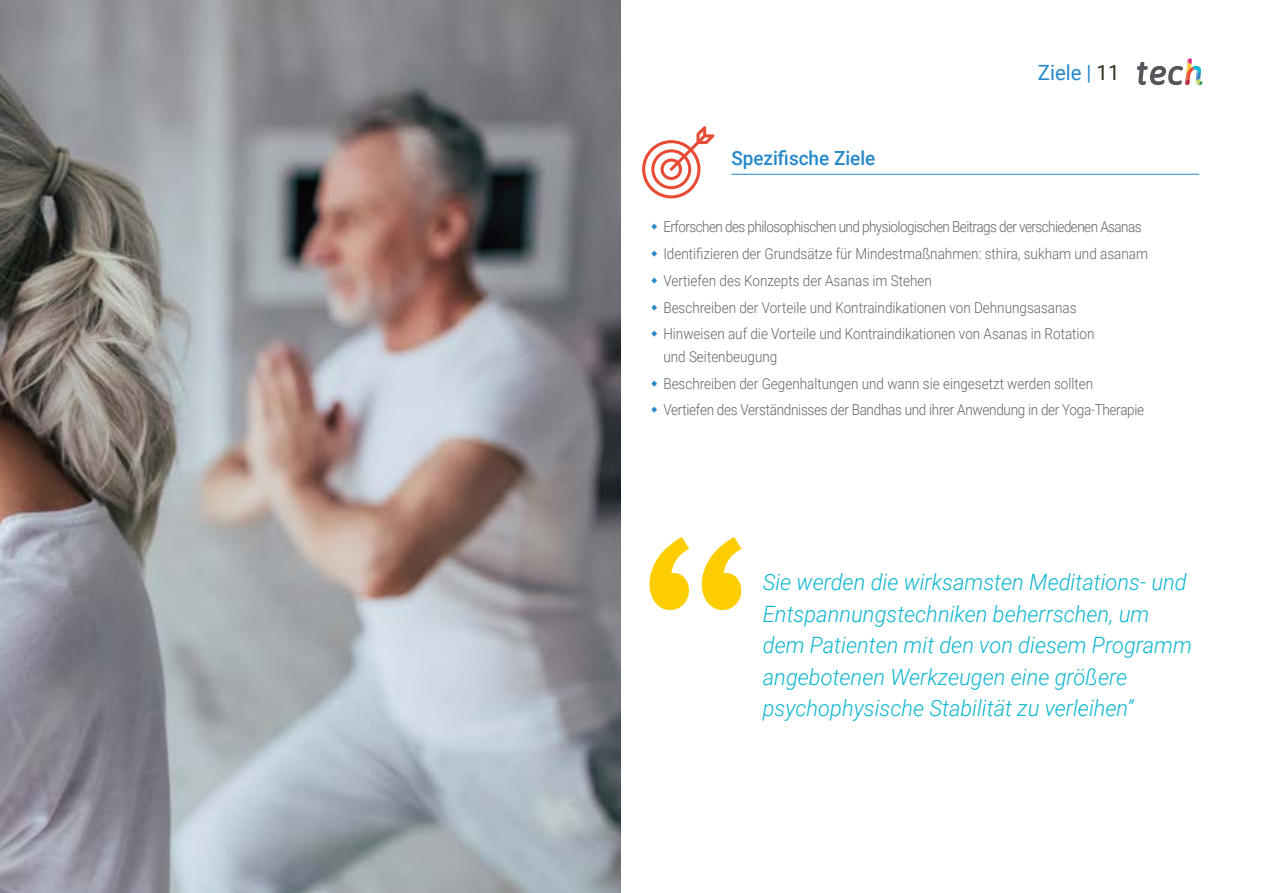
<style>
.page{position:relative;width:1263px;height:893px;background:#fff}
.page>*{position:absolute;margin:0;border:0;box-sizing:border-box;transform-origin:0 0}
.t1{font:italic 300 22.5px/31.5px "Roboto";color:#0fb6cf}
.t2{font:21px "Roboto";color:#2488c9}
.t3{font:500 19.5px "Roboto";color:#2488c9}
.t4{font:300 15px/26.7px "Roboto";color:#61646a;scale:.9 1}
.s1{color:#312e20}
</style>
<div class="page">
<hr style="left:731px;top:174px;width:468px;height:1px;background:#2488c9">
<svg style="left:642px;top:126px;width:72px;height:72px"></svg>
<svg style="left:649px;top:537px;width:92px;height:73px"></svg>
<svg style="left:1137px;top:58px;width:65px;height:28px"></svg>
<img style="left:0;top:0;width:621px;height:893px">
<h3 class="t3" style="left:731px;top:144px;width:145px">Spezifische Ziele</h3>
<h2 class="t2" style="left:1038px;top:57px;width:83px">Ziele | <span class="s1">11</span></h2>
<p class="t4" style="left:663px;top:213px;width:540px">Erforschen des philosophischen und physiologischen Beitrags der verschiedenen Asanas Identifizieren der Grundsätze für Mindestmaßnahmen: sthira, sukham und asanam Vertiefen des Konzepts der Asanas im Stehen<br>Beschreiben der Vorteile und Kontraindikationen von Dehnungsasanas<br>Hinweisen auf die Vorteile und Kontraindikationen von Asanas in Rotation</p>
<p class="t4" style="left:663px;top:343px;width:536px">und Seitenbeugung<br>Beschreiben der Gegenhaltungen und wann sie eingesetzt werden sollten<br>Vertiefen des Verständnisses der Bandhas und ihrer Anwendung in der Yoga-Therapie</p>
<h1 class="t1" style="left:763px;top:566px;width:431px">Sie werden die wirksamsten Meditations- und Entspannungstechniken beherrschen, um dem Patienten mit den von diesem Programm angebotenen Werkzeugen eine größere psychophysische Stabilität zu verleihen”</h1>
</div>
